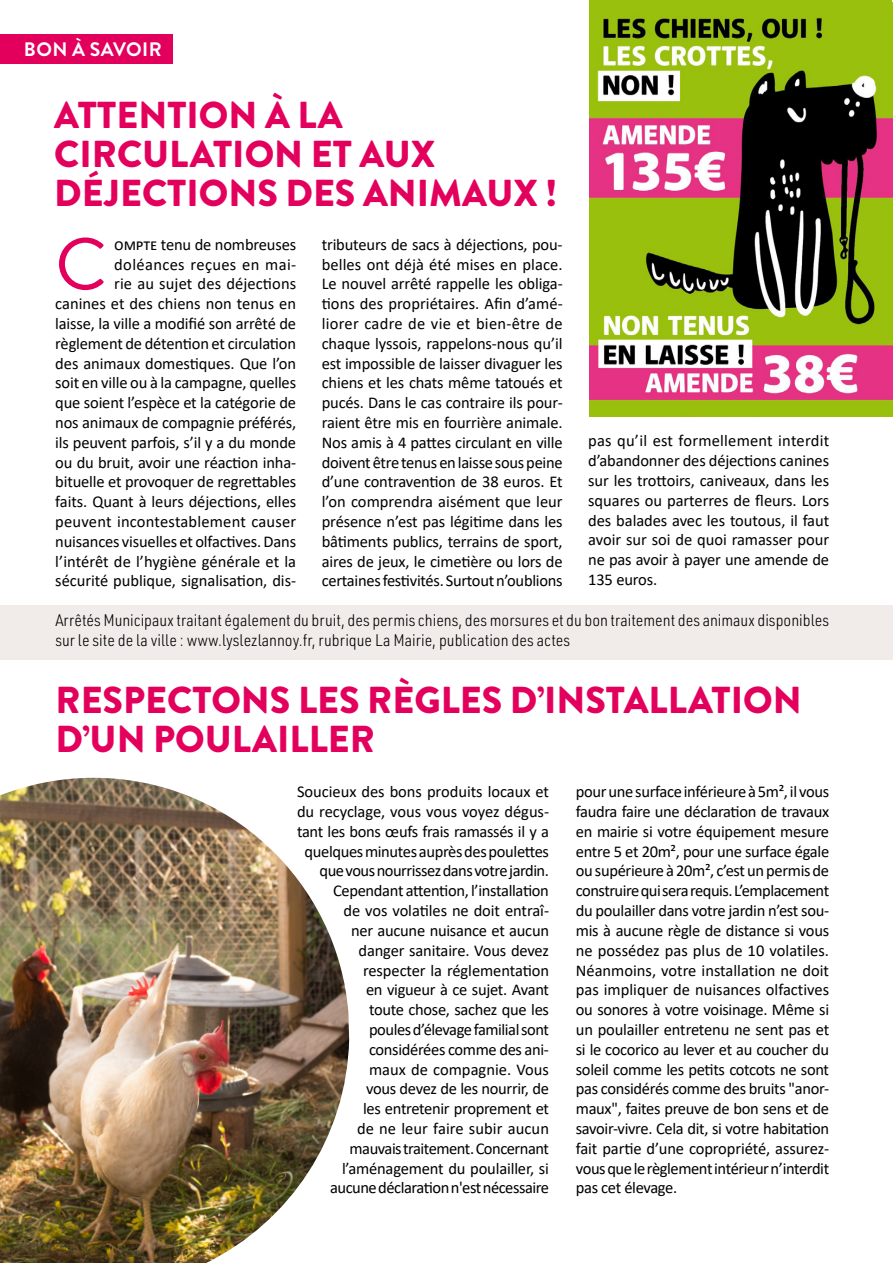
<style>
.page{position:relative;width:893px;height:1263px;background:#fff}
.page>*{position:absolute;margin:0;border:0;box-sizing:border-box;transform-origin:0 0}
.t1{font:73.05px "Brandon Grotesque";color:#e3005d}
.t2{font:900 37.5px/39px "Brandon Grotesque";color:#e3005d}
.t3{font:700 19.5px "Brandon Grotesque";letter-spacing:.02em;color:#fff}
.t4{font:16.5px/19.8px "Calibri";letter-spacing:-.01em;color:#000;text-align:justify}
.t5{font:300 16.5px/19.8px "URWDIN Semi Cond";color:#000}
</style>
<div class="page">
<img style="left:0;top:778px;width:349px;height:485px">
<div style="left:0;top:605px;width:893px;height:54px;background:#f1ece9"></div>
<div style="left:0;top:34px;width:172px;height:30px;background:#e3005d"></div>
<img style="left:589px;top:3px;width:303px;height:413px">
<p class="t3" style="left:24px;top:36px;width:139px">BON À SAVOIR</p>
<h2 class="t2" style="left:54px;top:96px;width:504px">ATTENTION À LA<br>CIRCULATION ET AUX<br>DÉJECTIONS DES ANIMAUX !</h2>
<h1 class="t1" style="left:55px;top:214px;width:53px">C</h1>
<p class="t4" style="left:55px;top:234px;width:242px;text-align:right">ompte tenu de nombreuses doléances reçues en mai-<br>rie au sujet des déjections<br>canines et des chiens non tenus en laisse, la ville a modifié son arrêté de règlement de détention et circulation des animaux domestiques. Que l’on soit en ville ou à la campagne, quelles que soient l’espèce et la catégorie de nos animaux de compagnie préférés, ils peuvent parfois, s’il y a du monde ou du bruit, avoir une réaction inha&shy;bituelle et provoquer de regrettables faits. Quant à leurs déjections, elles peuvent incontestablement causer nuisances visuelles et olfactives. Dans l’intérêt de l’hygiène générale et la sécurité publique, signalisation, dis-</p>
<p class="t4" style="left:322px;top:234px;width:243px">tributeurs de sacs à déjections, pou&shy;belles ont déjà été mises en place.<br>Le nouvel arrêté rappelle les obliga&shy;tions des propriétaires. Afin d’amé&shy;liorer cadre de vie et bien-être de chaque lyssois, rappelons-nous qu’il est impossible de laisser divaguer les chiens et les chats même tatoués et pucés. Dans le cas contraire ils pour&shy;raient être mis en fourrière animale.<br>Nos amis à 4 pattes circulant en ville doivent être tenus en laisse sous peine d’une contravention de 38 euros. Et l’on comprendra aisément que leur présence n’est pas légitime dans les bâtiments publics, terrains de sport, aires de jeux, le cimetière ou lors de certaines festivités. Surtout n’oublions</p>
<p class="t4" style="left:588px;top:430px;width:242px">pas qu’il est formellement interdit d’abandonner des déjections canines sur les trottoirs, caniveaux, dans les squares ou parterres de fleurs. Lors des balades avec les toutous, il faut avoir sur soi de quoi ramasser pour ne pas avoir à payer une amende de 135 euros.</p>
<p class="t5" style="left:55px;top:610px;width:775px">Arrêtés Municipaux traitant également du bruit, des permis chiens, des morsures et du bon traitement des animaux disponibles sur le site de la ville : www.lyslezlannoy.fr, rubrique La Mairie, publication des actes</p>
<h2 class="t2" style="left:56px;top:681px;width:748px">RESPECTONS LES RÈGLES D’INSTALLATION<br>D’UN POULAILLER</h2>
<p class="t4" style="left:297px;top:781px;width:254px;text-align:right">Soucieux des bons produits locaux et du recyclage, vous vous voyez dégus&shy;tant les bons œufs frais ramassés il y a quelques minutes auprès des poulettes que vous nourrissez dans votre jardin.<br>Cependant attention, l’installation<br>de vos volatiles ne doit entraî-<br>ner aucune nuisance et aucun<br>danger sanitaire. Vous devez respecter la réglementation<br>en vigueur à ce sujet. Avant<br>toute chose, sachez que les<br>poules d’élevage familial sont considérées comme des ani-<br>maux de compagnie. Vous<br>vous devez de les nourrir, de<br>les entretenir proprement et<br>de ne leur faire subir aucun<br>mauvais traitement. Concernant l’aménagement du poulailler, si aucune déclaration n'est nécessaire</p>
<p class="t4" style="left:576px;top:781px;width:255px">pour une surface inférieure à 5m², il vous faudra faire une déclaration de travaux en mairie si votre équipement mesure entre 5 et 20m², pour une surface égale ou supérieure à 20m², c’est un permis de construire qui sera requis. L’emplacement du poulailler dans votre jardin n’est sou&shy;mis à aucune règle de distance si vous ne possédez pas plus de 10 volatiles.<br>Néanmoins, votre installation ne doit pas impliquer de nuisances olfactives ou sonores à votre voisinage. Même si un poulailler entretenu ne sent pas et si le cocorico au lever et au coucher du soleil comme les petits cotcots ne sont pas considérés comme des bruits "anor&shy;maux", faites preuve de bon sens et de savoir-vivre. Cela dit, si votre habitation fait partie d’une copropriété, assurez&shy;vous que le règlement intérieur n’interdit pas cet élevage.</p>
</div>
